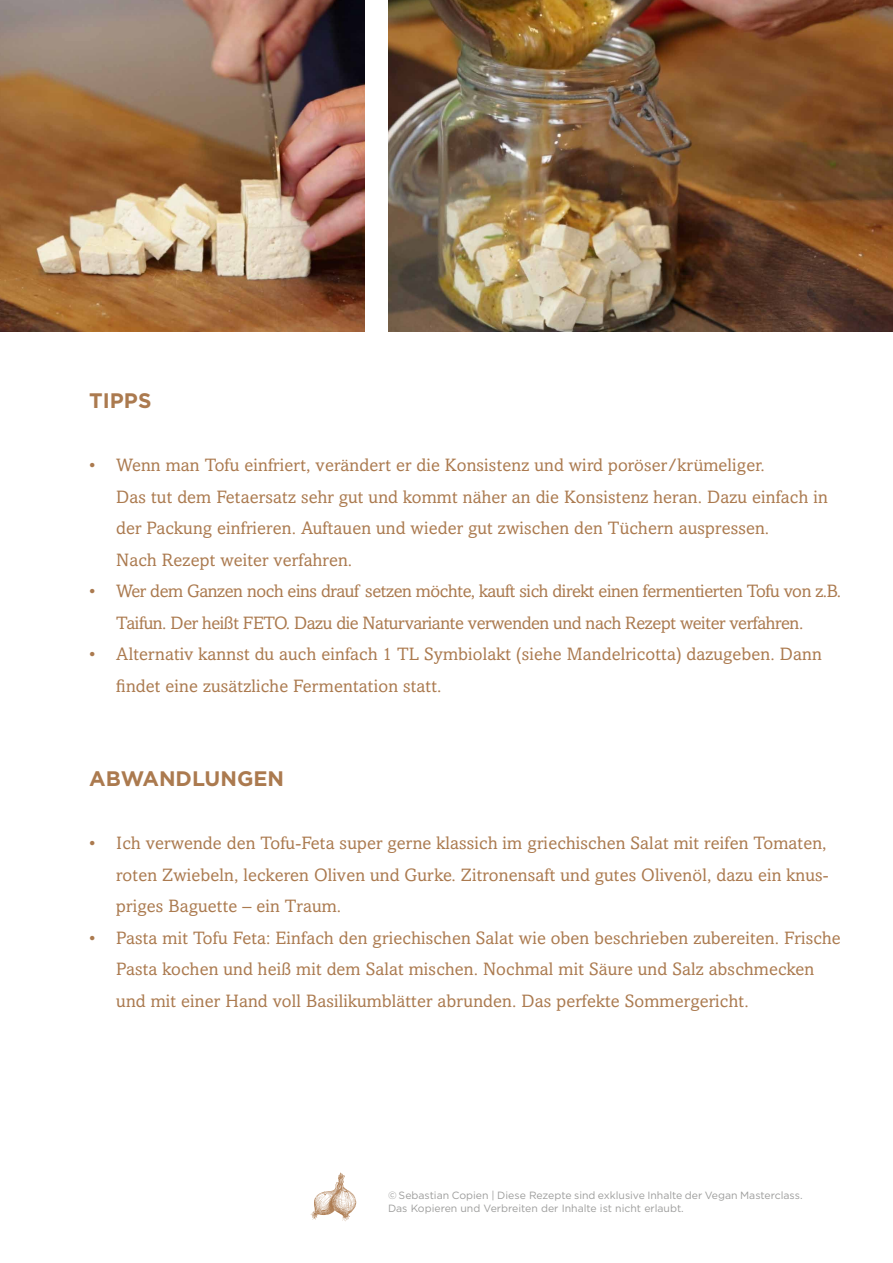
<style>
.page{position:relative;width:893px;height:1263px;background:#fff}
.page>*{position:absolute;margin:0;border:0;box-sizing:border-box;transform-origin:0 0}
.t1{font:700 21px "Gotham";color:#ab7a4f}
.t2{font:18px/31.5px "Amasis";letter-spacing:.01em;color:#ab7a4f}
.t3{font:18px/31.5px "Amasis";letter-spacing:-.02em;color:#ab7a4f;text-align:center}
.t4{font:10.5px/12.6px "Gotham";color:#9d9d9c}
</style>
<div class="page">
<svg style="left:311px;top:1172px;width:45px;height:49px"></svg>
<img style="left:0;top:0;width:365px;height:332px">
<img style="left:388px;top:0;width:505px;height:332px">
<p class="t1" style="left:89px;top:387px;width:64px">TIPPS</p>
<p class="t2" style="left:116px;top:449px;width:713px;text-indent:-27px">• Wenn man Tofu einfriert, verändert er die Konsistenz und wird poröser/krümeliger.<br>Das tut dem Fetaersatz sehr gut und kommt näher an die Konsistenz heran. Dazu einfach in der Packung einfrieren. Auftauen und wieder gut zwischen den Tüchern auspressen.<br>Nach Rezept weiter verfahren.</p>
<p class="t3" style="left:89px;top:575px;width:753px">• Wer dem Ganzen noch eins drauf setzen möchte, kauft sich direkt einen fermentierten Tofu von z.B.<br>Taifun. Der heißt FETO. Dazu die Naturvariante verwenden und nach Rezept weiter verfahren.</p>
<p class="t2" style="left:116px;top:638px;width:707px;text-indent:-27px">• Alternativ kannst du auch einfach 1 TL Symbiolakt (siehe Mandelricotta) dazugeben. Dann findet eine zusätzliche Fermentation statt.</p>
<p class="t1" style="left:89px;top:765px;width:196px">ABWANDLUNGEN</p>
<p class="t2" style="left:116px;top:827px;width:714px;text-align:justify;text-indent:-27px">• Ich verwende den Tofu-Feta super gerne klassich im griechischen Salat mit reifen Tomaten, roten Zwiebeln, leckeren Oliven und Gurke. Zitronensaft und gutes Olivenöl, dazu ein knus&shy;priges Baguette – ein Traum.</p>
<p class="t2" style="left:116px;top:922px;width:726px;text-indent:-27px">• Pasta mit Tofu Feta: Einfach den griechischen Salat wie oben beschrieben zubereiten. Frische<br>Pasta kochen und heiß mit dem Salat mischen. Nochmal mit Säure und Salz abschmecken und mit einer Hand voll Basilikumblätter abrunden. Das perfekte Sommergericht.</p>
<p class="t4" style="left:388px;top:1189px;width:416px">© Sebastian Copien | Diese Rezepte sind exklusive Inhalte der Vegan Masterclass.<br>Das Kopieren und Verbreiten der Inhalte ist nicht erlaubt.</p>
</div>
